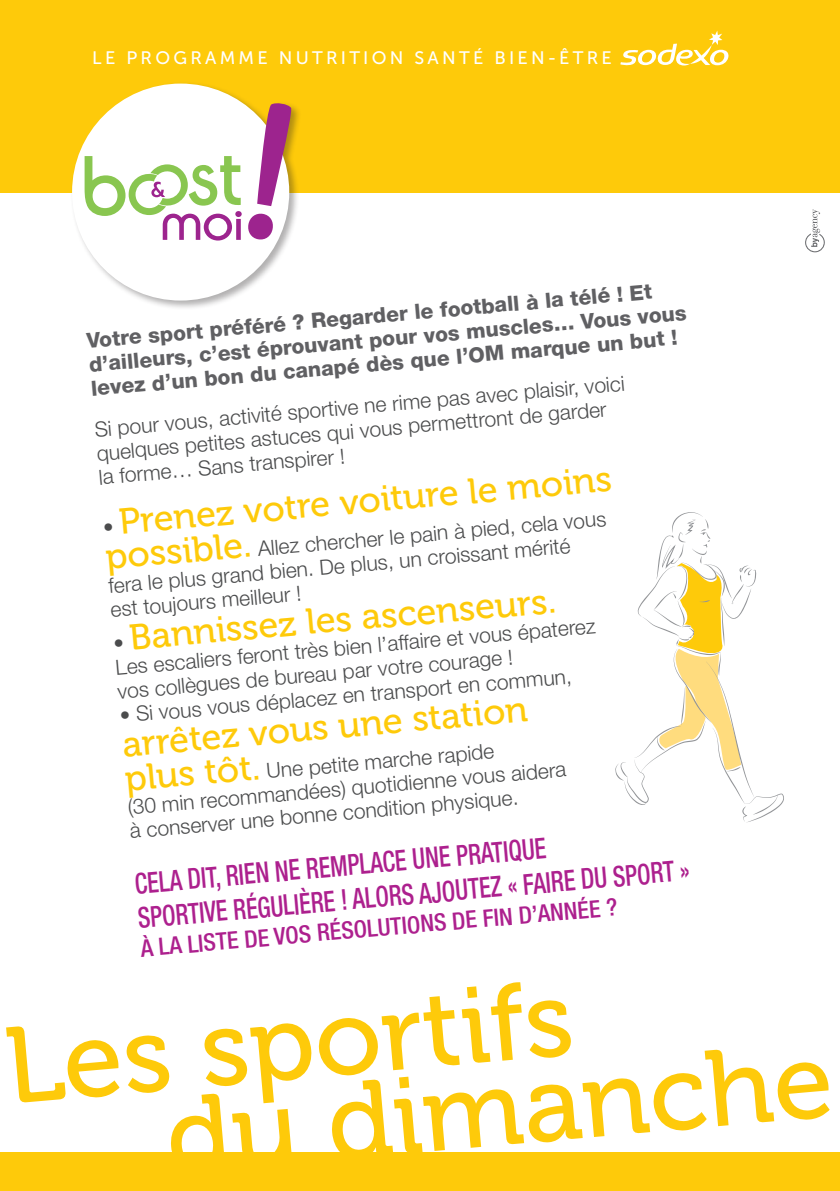
<style>
.page{position:relative;width:840px;height:1191px;background:#fff}
.page>*{position:absolute;margin:0;border:0;box-sizing:border-box;transform-origin:0 0}
.t1{font:108px/84px "Museo 500";color:#feca0a}
.t2{font:36px "Museo 500";color:#feca0a}
.t3{font:500 condensed 28.8px/34.6px "Helvetica Neue LT Std";color:#ad208e;scale:.83 1}
.t4{font:500 condensed 24px "Helvetica Neue LT Std";color:#ad208e}
.t5{font:300 21px/24px "Helvetica Neue LT Std";color:#4b4c4d}
.t6{font:800 21px/24px "Helvetica Neue LT Std";color:#606063}
.t7{font:18px "Museo Sans 500";letter-spacing:.18em;color:#fff}
.s1{font-family:"Helvetica Neue LT Std";font-weight:300;font-size:21px;color:#4b4c4d}
.s2{font-family:"Museo 500";font-weight:400;font-size:36px;color:#feca0a}
</style>
<div class="page">
<div style="left:0;top:0;width:839px;height:192px;background:#feca0a"></div>
<div style="left:70px;top:81px;width:231px;height:229px;background:#231f20;opacity:.35"></div>
<div style="left:72px;top:84px;width:217px;height:216px;background:#fff;border-radius:50%"></div>
<svg style="left:85px;top:102px;width:208px;height:138px"></svg>
<div style="left:0;top:1152px;width:839px;height:39px;background:#feca0a"></div>
<svg style="left:615px;top:512px;width:168px;height:310px"></svg>
<svg style="left:620px;top:31px;width:109px;height:35px"></svg>
<svg style="left:805px;top:209px;width:19px;height:44px"></svg>
<p class="t7" style="left:92px;top:48px;width:521px">LE PROGRAMME NUTRITION SANTÉ BIEN-ÊTRE</p>
<p class="t6" style="left:86px;top:328px;width:601px;rotate:-5deg">Votre sport préféré ? Regarder le football à la télé ! Et d’ailleurs, c’est éprouvant pour vos muscles… Vous vous levez d’un bon du canapé dès que l’OM marque un but !</p>
<p class="t5" style="left:94px;top:417px;width:533px;rotate:-5deg">Si pour vous, activité sportive ne rime pas avec plaisir, voici quelques petites astuces qui vous permettront de garder<br>la forme… Sans transpirer !</p>
<h2 class="t2" style="left:101px;top:503px;width:512px;rotate:-5deg"><span class="s1">•</span> Prenez votre voiture le moins</h2>
<p class="t5" style="left:105px;top:549px;width:503px;rotate:-5deg"><span class="s2">possible.</span> Allez chercher le pain à pied, cela vous fera le plus grand bien. De plus, un croissant mérité<br>est toujours meilleur !</p>
<h2 class="t2" style="left:111px;top:619px;width:446px;rotate:-5deg"><span class="s1">•</span> Bannissez les ascenseurs.</h2>
<p class="t5" style="left:114px;top:655px;width:483px;rotate:-5deg">Les escaliers feront très bien l’affaire et vous épaterez vos collègues de bureau par votre courage !</p>
<p class="t5" style="left:119px;top:703px;width:455px;rotate:-5deg">• Si vous vous déplacez en transport en commun,</p>
<h2 class="t2" style="left:120px;top:724px;width:408px;rotate:-5deg">arrêtez vous une station</h2>
<p class="t5" style="left:124px;top:770px;width:441px;rotate:-5deg"><span class="s2">plus tôt.</span> Une petite marche rapide<br>(30 min recommandées) quotidienne vous aidera à conserver une bonne condition physique.</p>
<h3 class="t3" style="left:133px;top:866px;width:668px;rotate:-5deg">Cela dit, rien ne remplace une pratique<br>sportive régulière ! Alors ajoutez « faire du sport »</h3>
<p class="t4" style="left:139px;top:934px;width:480px;rotate:-5deg">à la liste de vos résolutions de fin d’année ?</p>
<h1 class="t1" style="left:155px;top:1013px;width:670px;text-indent:-154px;rotate:-5deg">Les sportifs<br>du dimanche</h1>
</div>
